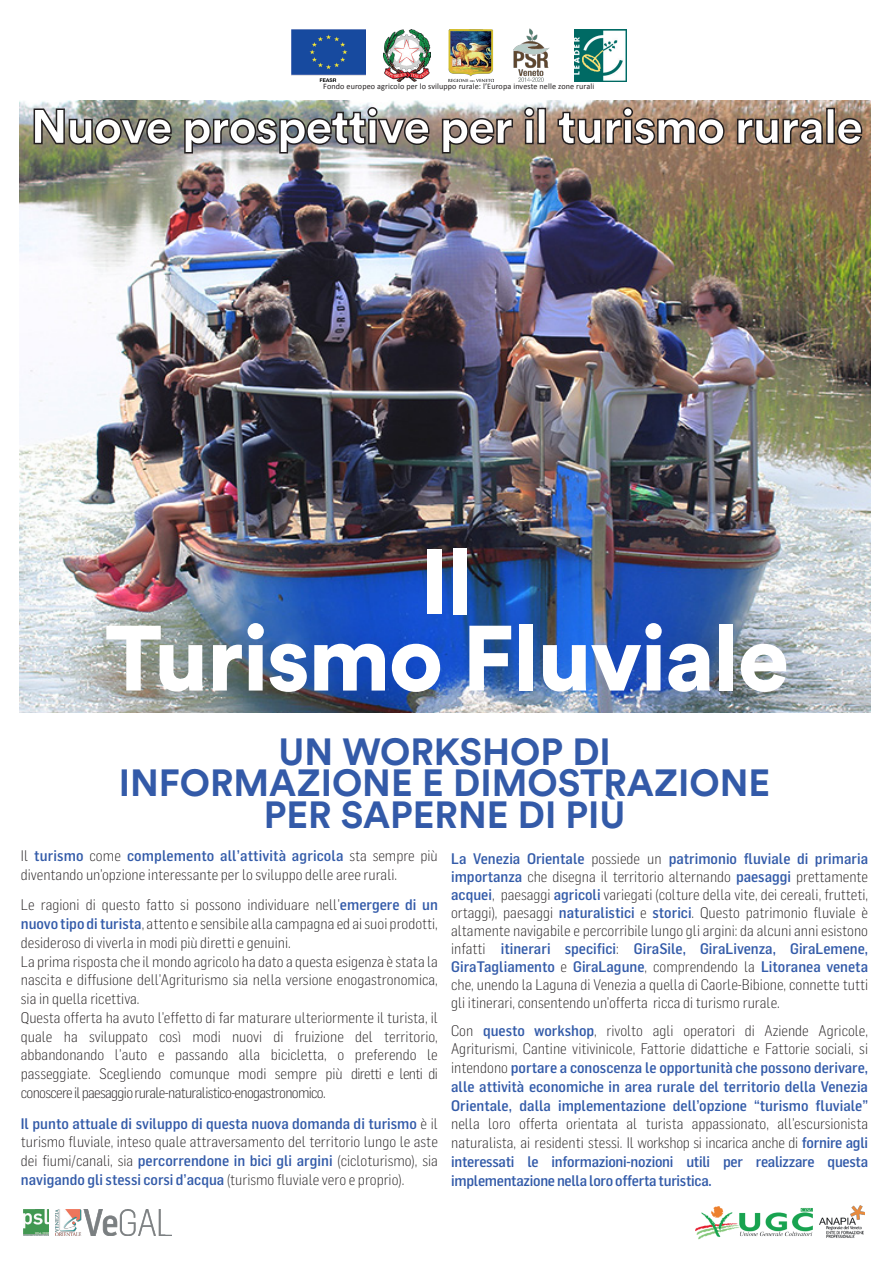
<style>
.page{position:relative;width:893px;height:1263px;background:#fff}
.page>*{position:absolute;margin:0;border:0;box-sizing:border-box;transform-origin:0 0}
.t1{font:700 37.5px/31.5px "Circular Std";color:#335aa8;text-align:center}
.t2{font:300 15px/18.8px "Flama Semicond";color:#231f20;text-align:justify}
.t3{font:500 15px/18.8px "Flama Semicond";color:#335ba9;text-align:justify}
.t4{font:8.4px "Calibri";letter-spacing:.015em;color:#231f20}
.s1{font-weight:500;color:#335ba9}
.s2{font-weight:300;color:#231f20}
</style>
<div class="page">
<img style="left:20px;top:101px;width:850px;height:612px">
<div style="left:427px;top:549px;width:15px;height:65px;background:#fff"></div>
<div style="left:453px;top:548px;width:14px;height:66px;background:#fff"></div>
<svg style="left:106px;top:626px;width:97px;height:65px"></svg>
<svg style="left:213px;top:645px;width:29px;height:45px"></svg>
<svg style="left:248px;top:623px;width:59px;height:69px"></svg>
<svg style="left:314px;top:644px;width:71px;height:46px"></svg>
<svg style="left:392px;top:644px;width:48px;height:48px"></svg>
<svg style="left:469px;top:626px;width:42px;height:64px"></svg>
<div style="left:519px;top:624px;width:14px;height:66px;background:#fff"></div>
<svg style="left:543px;top:623px;width:119px;height:68px"></svg>
<svg style="left:668px;top:644px;width:42px;height:48px"></svg>
<div style="left:719px;top:624px;width:14px;height:66px;background:#fff"></div>
<svg style="left:741px;top:644px;width:45px;height:48px"></svg>
<svg style="left:33px;top:108px;width:140px;height:38px"></svg>
<img style="left:183px;top:106px;width:247px;height:48px">
<svg style="left:441px;top:117px;width:73px;height:37px"></svg>
<svg style="left:523px;top:106px;width:12px;height:39px"></svg>
<div style="left:537px;top:108px;width:9px;height:36px;background:#fff;border:2px solid #231f20"></div>
<svg style="left:557px;top:106px;width:168px;height:40px"></svg>
<svg style="left:736px;top:117px;width:88px;height:29px"></svg>
<div style="left:826px;top:108px;width:9px;height:36px;background:#fff;border:2px solid #231f20"></div>
<svg style="left:836px;top:117px;width:27px;height:29px"></svg>
<img style="left:574px;top:29px;width:52px;height:52px">
<img style="left:291px;top:29px;width:74px;height:52px">
<img style="left:384px;top:29px;width:46px;height:52px">
<img style="left:448px;top:29px;width:45px;height:52px">
<img style="left:513px;top:28px;width:37px;height:54px">
<img style="left:819px;top:1205px;width:46px;height:33px">
<img style="left:695px;top:1206px;width:117px;height:33px">
<img style="left:24px;top:1209px;width:24px;height:26px">
<img style="left:56px;top:1209px;width:116px;height:26px">
<p class="t4" style="left:323px;top:81px;width:273px">Fondo europeo agricolo per lo sviluppo rurale: l’Europa investe nelle zone rurali</p>
<h1 class="t1" style="left:119px;top:735px;width:653px">UN WORKSHOP DI<br>INFORMAZIONE E DIMOSTRAZIONE<br>PER SAPERNE DI PIÙ</h1>
<p class="t2" style="left:21px;top:846px;width:418px">Il <span class="s1">turismo</span> come <span class="s1">complemento all’attività agricola</span> sta sempre più diventando un’opzione interessante per lo sviluppo delle aree rurali.</p>
<p class="t2" style="left:21px;top:895px;width:419px;text-align:left">Le ragioni di questo fatto si possono individuare nell’<span class="s1">emergere di un nuovo tipo di turista</span>, attento e sensibile alla campagna ed ai suoi prodotti, desideroso di viverla in modi più diretti e genuini.<br>La prima risposta che il mondo agricolo ha dato a questa esigenza è stata la nascita e diffusione dell’Agriturismo sia nella versione enogastronomica, sia in quella ricettiva.<br>Questa offerta ha avuto l’effetto di far maturare ulteriormente il turista, il quale ha sviluppato così modi nuovi di fruizione del territorio, abbandonando l’auto e passando alla bicicletta, o preferendo le passeggiate. Scegliendo comunque modi sempre più diretti e lenti di conoscere il paesaggio rurale-naturalistico-enogastronomico.</p>
<p class="t2" style="left:21px;top:1114px;width:418px"><span class="s1">Il punto attuale di sviluppo di questa nuova domanda di turismo</span> è il turismo fluviale, inteso quale attraversamento del territorio lungo le aste dei fiumi/canali, sia <span class="s1">percorrendone in bici gli argini</span> (cicloturismo), sia <span class="s1">navigando gli stessi corsi d’acqua</span> (turismo fluviale vero e proprio).</p>
<p class="t2" style="left:451px;top:849px;width:418px;line-height:18px"><span class="s1">La Venezia Orientale</span> possiede un <span class="s1">patrimonio fluviale di primaria importanza</span> che disegna il territorio alternando <span class="s1">paesaggi</span> prettamente <span class="s1">acquei</span>, paesaggi <span class="s1">agricoli</span> variegati (colture della vite, dei cereali, frutteti, ortaggi), paesaggi <span class="s1">naturalistici</span> e <span class="s1">storici</span>. Questo patrimonio fluviale è altamente navigabile e percorribile lungo gli argini: da alcuni anni esistono infatti <span class="s1">itinerari specifici</span>: <span class="s1">GiraSile, GiraLivenza, GiraLemene, GiraTagliamento</span> e <span class="s1">GiraLagune</span>, comprendendo la <span class="s1">Litoranea veneta </span>che, unendo la Laguna di Venezia a quella di Caorle-Bibione, connette tutti gli itinerari, consentendo un’offerta ricca di turismo rurale.</p>
<p class="t3" style="left:451px;top:1021px;width:418px"><span class="s2">Con</span> questo workshop<span class="s2">, rivolto agli operatori di Aziende Agricole, Agriturismi, Cantine vitivinicole, Fattorie didattiche e Fattorie sociali, si intendono</span> portare a conoscenza le opportunità che possono derivare, alle attività economiche in area rurale del territorio della Venezia Orientale, dalla implementazione dell’opzione “turismo fluviale”</p>
<p class="t2" style="left:451px;top:1114px;width:418px">nella loro offerta orientata al turista appassionato, all’escursionista naturalista, ai residenti stessi. Il workshop si incarica anche di <span class="s1">fornire agli interessati le informazioni-nozioni utili per realizzare questa implementazione nella loro offerta turistica.</span></p>
</div>
